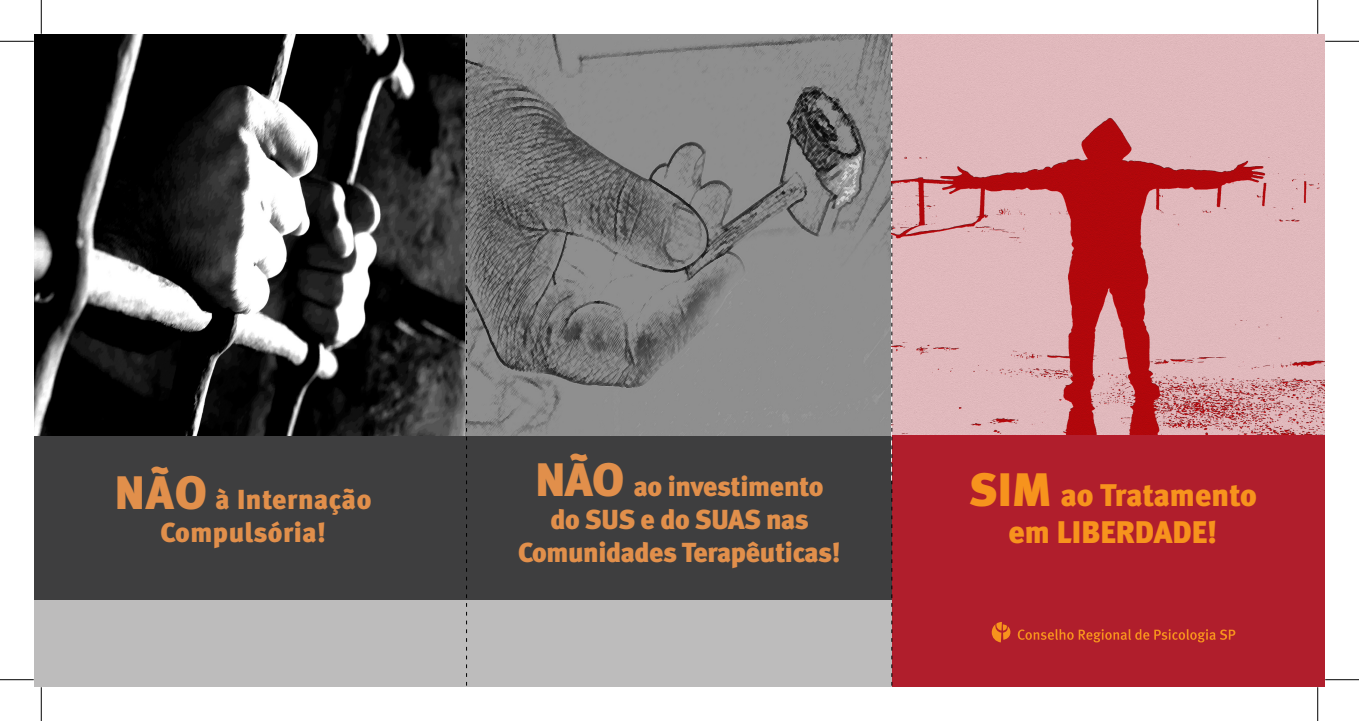
<style>
.page{position:relative;width:1359px;height:721px;background:#fff}
.page>*{position:absolute;margin:0;border:0;box-sizing:border-box;transform-origin:0 0}
.t1{font:900 31.25px/37.5px "Meta";color:#f7931d;text-align:center}
.t2{font:900 27.5px/33px "Meta";letter-spacing:-.015em;color:#e18f4b;text-align:center}
.t3{font:900 27.5px/33px "Meta";letter-spacing:.02em;color:#e18f4b;text-align:center}
.s1{font-size:46.88px}
</style>
<div class="page">
<img style="left:34px;top:34px;width:857px;height:401px">
<div style="left:34px;top:539px;width:857px;height:147px;background:#bdbcbc"></div>
<div style="left:34px;top:435px;width:857px;height:164px;background:#3e3e3f"></div>
<div style="left:891px;top:435px;width:433px;height:251px;background:#b01e2c"></div>
<svg style="left:991px;top:622px;width:244px;height:20px"></svg>
<svg style="left:892px;top:34px;width:432px;height:405px;background:#d79b9f"></svg>
<svg style="left:466px;top:34px;width:1px;height:652px"></svg>
<svg style="left:891px;top:34px;width:1px;height:652px"></svg>
<hr style="left:0;top:41px;width:34px;height:1px;background:#000">
<hr style="left:1324px;top:41px;width:34px;height:1px;background:#000">
<hr style="left:0;top:679px;width:34px;height:1px;background:#000">
<hr style="left:1324px;top:679px;width:34px;height:1px;background:#000">
<hr style="left:41px;top:0;width:1px;height:34px;background:#000">
<hr style="left:41px;top:687px;width:1px;height:33px;background:#000">
<hr style="left:1317px;top:0;width:1px;height:34px;background:#000">
<hr style="left:1317px;top:687px;width:1px;height:33px;background:#000">
<p class="t2" style="left:518px;top:469px;width:324px"><span class="s1">NÃO</span> ao investimento do SUS e do SUAS nas<br>Comunidades Terapêuticas!</p>
<p class="t3" style="left:115px;top:482px;width:258px"><span class="s1">NÃO</span> à Internação<br>Compulsória!</p>
<p class="t1" style="left:968px;top:475px;width:290px"><span class="s1">SIM</span> ao Tratamento em LIBERDADE!</p>
</div>
